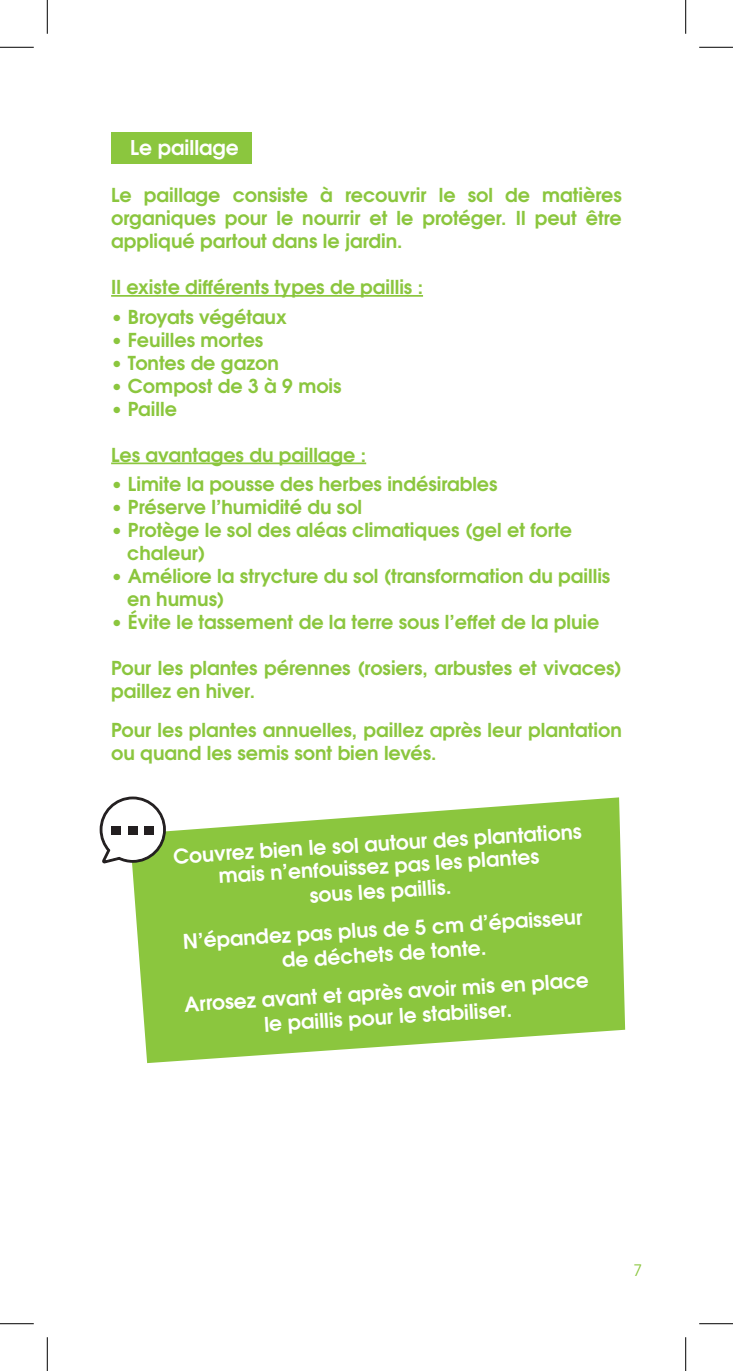
<style>
.page{position:relative;width:733px;height:1371px;background:#fff}
.page>*{position:absolute;margin:0;border:0;box-sizing:border-box;transform-origin:0 0}
.t1{font:700 20.25px/22.7px "Te X Gyre Adventor";color:#fff;text-align:center}
.t2{font:700 19.12px/22.9px "Te X Gyre Adventor";color:#8bc63e}
.t3{font:15.75px "Te X Gyre Adventor";color:#8bc63e}
</style>
<div class="page">
<div style="left:111px;top:132px;width:140px;height:32px;background:#8bc63e"></div>
<hr style="left:111px;top:295px;width:312px;height:2px;background:#8bc63e">
<hr style="left:111px;top:462px;width:255px;height:2px;background:#8bc63e">
<svg style="left:132px;top:797px;width:493px;height:265px;background:#9acd58"></svg>
<svg style="left:99px;top:796px;width:69px;height:71px"></svg>
<div style="left:112px;top:826px;width:9px;height:9px;background:#231f20"></div>
<div style="left:128px;top:826px;width:9px;height:9px;background:#231f20"></div>
<div style="left:144px;top:826px;width:9px;height:9px;background:#231f20"></div>
<hr style="left:0;top:47px;width:34px;height:1px;background:#000">
<hr style="left:699px;top:47px;width:33px;height:1px;background:#000">
<hr style="left:0;top:1322px;width:34px;height:1px;background:#000">
<hr style="left:699px;top:1322px;width:33px;height:1px;background:#000">
<hr style="left:47px;top:0;width:1px;height:34px;background:#000">
<hr style="left:47px;top:1336px;width:1px;height:34px;background:#000">
<hr style="left:685px;top:0;width:1px;height:34px;background:#000">
<hr style="left:685px;top:1336px;width:1px;height:34px;background:#000">
<p class="t1" style="left:130px;top:134px;width:110px">Le paillage</p>
<p class="t2" style="left:111px;top:182px;width:512px;text-align:justify">Le paillage consiste à recouvrir le sol de matières organiques pour le nourrir et le protéger. Il peut être appliqué partout dans le jardin.</p>
<p class="t2" style="left:111px;top:274px;width:313px">Il existe différents types de paillis :</p>
<p class="t2" style="left:111px;top:303px;width:177px">• Broyats végétaux</p>
<p class="t2" style="left:111px;top:326px;width:154px">• Feuilles mortes</p>
<p class="t2" style="left:111px;top:349px;width:169px">• Tontes de gazon</p>
<p class="t2" style="left:111px;top:372px;width:232px">• Compost de 3 à 9 mois</p>
<p class="t2" style="left:111px;top:395px;width:67px">• Paille</p>
<p class="t2" style="left:111px;top:441px;width:256px">Les avantages du paillage :</p>
<p class="t2" style="left:111px;top:471px;width:388px">• Limite la pousse des herbes indésirables</p>
<p class="t2" style="left:111px;top:494px;width:252px">• Préserve l’humidité du sol</p>
<p class="t2" style="left:127px;top:517px;width:446px;text-indent:-16px">• Protège le sol des aléas climatiques (gel et forte chaleur)</p>
<p class="t2" style="left:127px;top:562px;width:484px;text-indent:-16px">• Améliore la strycture du sol (transformation du paillis en humus)</p>
<p class="t2" style="left:111px;top:608px;width:489px">• Évite le tassement de la terre sous l’effet de la pluie</p>
<p class="t2" style="left:111px;top:654px;width:512px">Pour les plantes pérennes (rosiers, arbustes et vivaces) paillez en hiver.</p>
<p class="t2" style="left:111px;top:716px;width:512px">Pour les plantes annuelles, paillez après leur plantation ou quand les semis sont bien levés.</p>
<p class="t1" style="left:173px;top:840px;width:410px;rotate:-3deg">Couvrez bien le sol autour des plantations mais n’enfouissez pas les plantes</p>
<p class="t1" style="left:180px;top:879px;width:401px;line-height:38.5px;rotate:-3deg">sous les paillis.<br>N’épandez pas plus de 5 cm d’épaisseur</p>
<p class="t1" style="left:181px;top:943px;width:406px;line-height:38.2px;rotate:-3deg">de déchets de tonte.<br>Arrosez avant et après avoir mis en place</p>
<p class="t1" style="left:263px;top:1009px;width:250px;rotate:-3deg">le paillis pour le stabiliser.</p>
<p class="t3" style="left:633px;top:1257px;width:10px">7</p>
</div>
